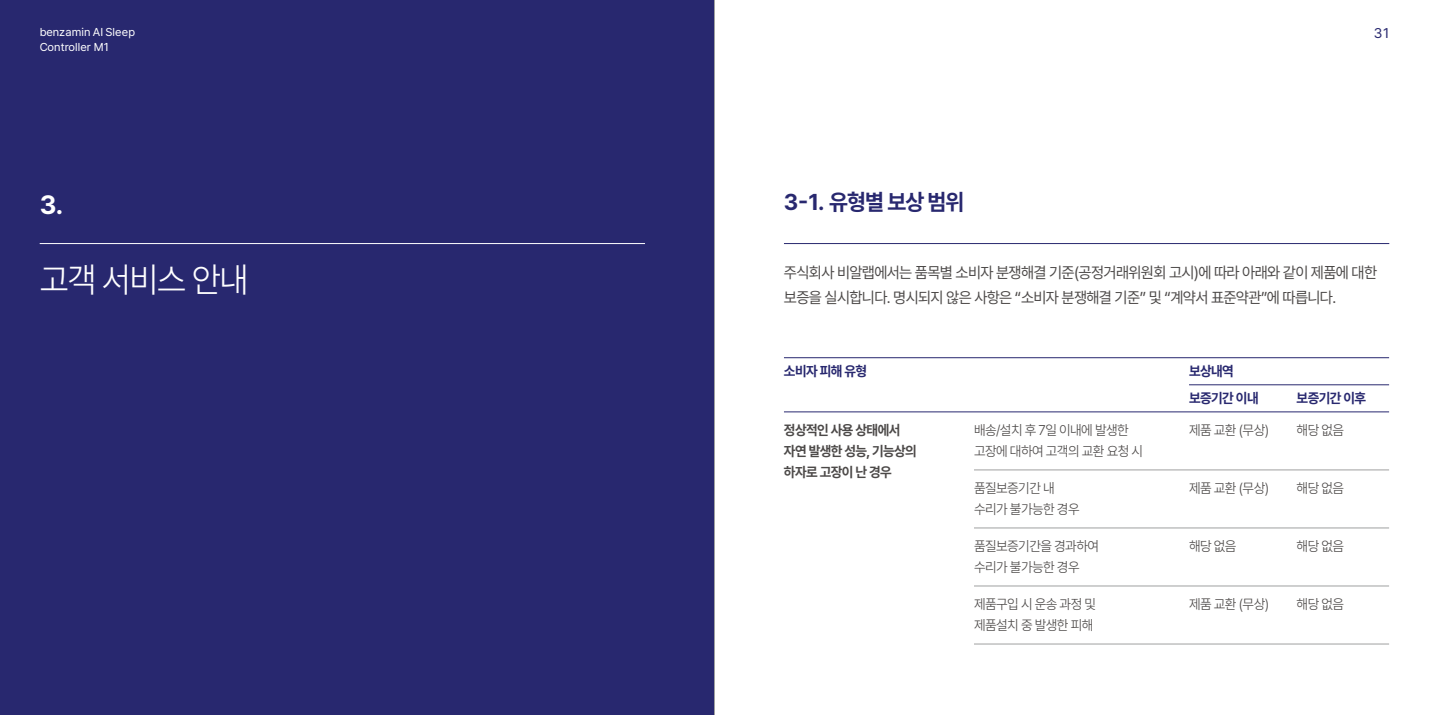
<style>
.page{position:relative;width:1429px;height:715px;background:#fff}
.page>*{position:absolute;margin:0;border:0;box-sizing:border-box;transform-origin:0 0}
.t1{font:300 35px "Pretendard";letter-spacing:-.04em;color:#fff;scale:.96 1}
.t2{font:700 26.25px "Pretendard";color:#fff}
.t3{font:700 22.75px "Pretendard";letter-spacing:-.04em;color:#28286f}
.t4{font:15.75px/24.5px "Pretendard";letter-spacing:-.04em;color:#4c4948;scale:.96 1}
.t5{font:300 14px/21px "Pretendard";letter-spacing:-.04em;color:#4c4948;scale:.96 1}
.t6{font:700 14px/21px "Pretendard";letter-spacing:-.04em;color:#4c4948;scale:.96 1}
.t7{font:700 14px "Pretendard";letter-spacing:-.04em;color:#28286f;scale:.96 1}
.t8{font:14px "Pretendard";color:#28286f}
.t9{font:11.38px/14.9px "Pretendard";letter-spacing:.01em;color:#fff}
</style>
<div class="page">
<div style="left:0;top:0;width:714px;height:714px;background:#28286f"></div>
<hr style="left:40px;top:243px;width:605px;height:1px;background:#fff">
<hr style="left:974px;top:469px;width:415px;height:1px;background:#9fa0a0">
<hr style="left:974px;top:527px;width:415px;height:1px;background:#9fa0a0">
<hr style="left:974px;top:585px;width:415px;height:1px;background:#9fa0a0">
<hr style="left:1189px;top:384px;width:200px;height:1px;background:#28286f">
<hr style="left:784px;top:411px;width:605px;height:1px;background:#28286f">
<hr style="left:784px;top:357px;width:605px;height:1px;background:#28286f">
<hr style="left:974px;top:643px;width:415px;height:1px;background:#9fa0a0">
<hr style="left:784px;top:243px;width:605px;height:1px;background:#28286f">
<hr style="left:714px;top:0;width:1px;height:714px;background:#9fa0a0">
<p class="t9" style="left:40px;top:24px;width:97px">benzamin AI Sleep<br>Controller M1</p>
<p class="t8" style="left:1373px;top:23px;width:17px">31</p>
<h2 class="t2" style="left:40px;top:185px;width:25px">3.</h2>
<h3 class="t3" style="left:784px;top:186px;width:182px">3-1. 유형별 보상 범위</h3>
<h1 class="t1" style="left:40px;top:255px;width:219px">고객 서비스 안내</h1>
<p class="t4" style="left:784px;top:260px;width:619px">주식회사 비알랩에서는 품목별 소비자 분쟁해결 기준(공정거래위원회 고시)에 따라 아래와 같이 제품에 대한 보증을 실시합니다. 명시되지 않은 사항은 “소비자 분쟁해결 기준” 및 “계약서 표준약관”에 따릅니다.</p>
<p class="t7" style="left:784px;top:361px;width:88px">소비자 피해 유형</p>
<p class="t7" style="left:1189px;top:361px;width:48px">보상내역</p>
<p class="t7" style="left:1189px;top:388px;width:74px">보증기간 이내</p>
<p class="t7" style="left:1296px;top:388px;width:74px">보증기간 이후</p>
<p class="t6" style="left:784px;top:419px;width:140px">정상적인 사용 상태에서 자연 발생한 성능, 기능상의 하자로 고장이 난 경우</p>
<p class="t5" style="left:974px;top:419px;width:178px">배송/설치 후 7일 이내에 발생한 고장에 대하여 고객의 교환 요청 시</p>
<p class="t5" style="left:1189px;top:419px;width:85px">제품 교환 (무상)</p>
<p class="t5" style="left:1296px;top:419px;width:51px">해당 없음</p>
<p class="t5" style="left:974px;top:477px;width:112px">품질보증기간 내 수리가 불가능한 경우</p>
<p class="t5" style="left:1189px;top:477px;width:85px">제품 교환 (무상)</p>
<p class="t5" style="left:1296px;top:477px;width:51px">해당 없음</p>
<p class="t5" style="left:974px;top:535px;width:132px">품질보증기간을 경과하여 수리가 불가능한 경우</p>
<p class="t5" style="left:1189px;top:535px;width:51px">해당 없음</p>
<p class="t5" style="left:1296px;top:535px;width:51px">해당 없음</p>
<p class="t5" style="left:974px;top:593px;width:129px">제품구입 시 운송 과정 및 제품설치 중 발생한 피해</p>
<p class="t5" style="left:1189px;top:593px;width:85px">제품 교환 (무상)</p>
<p class="t5" style="left:1296px;top:593px;width:51px">해당 없음</p>
</div>
